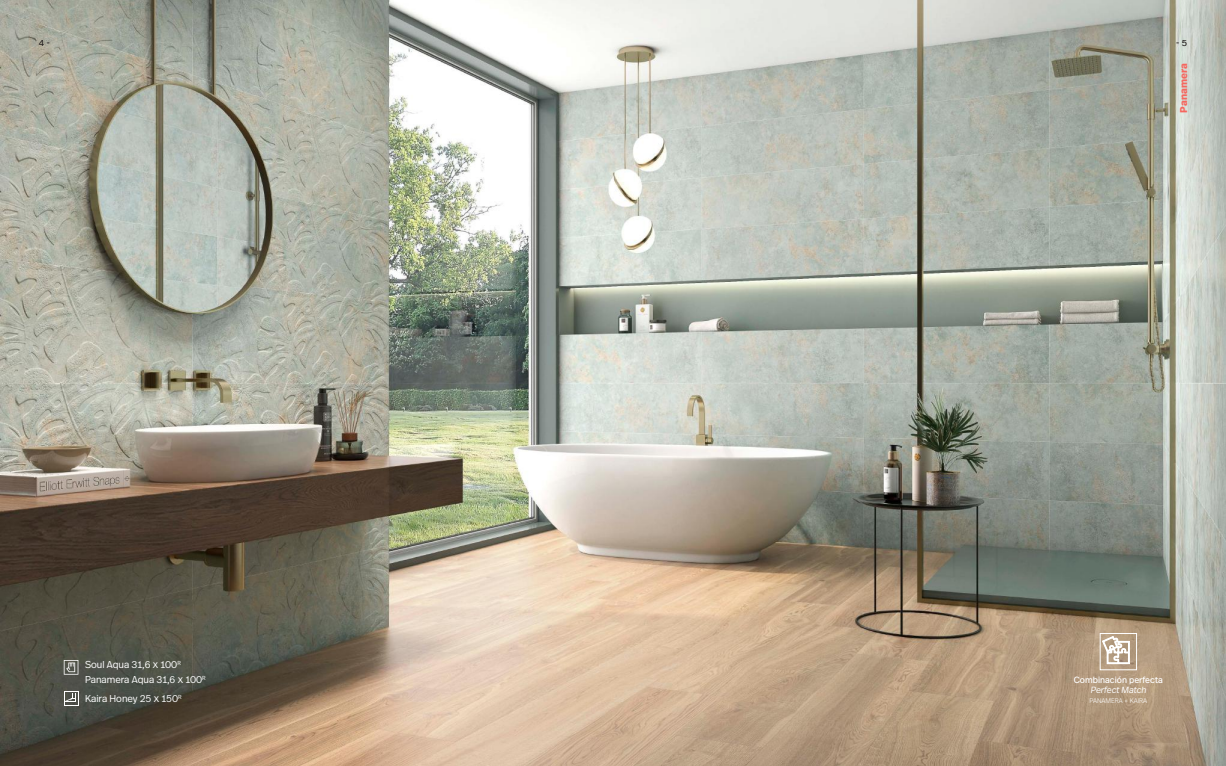
<style>
.page{position:relative;width:1226px;height:766px;background:#fff}
.page>*{position:absolute;margin:0;border:0;box-sizing:border-box;transform-origin:0 0}
.t1{font:300 10px/15px "Real Head Pro";color:#fff}
.t2{font:700 10px "Real Text Pro";letter-spacing:.01em;color:#f6665e}
.t3{font:9px "Real Head Pro";color:#fff}
.t4{font:300 9px "Real Head Pro";color:#fff}
.t5{font:300 8.75px "Real Text Pro";color:#241f1f}
.t6{font:300 6.75px "Real Head Pro";color:#fff}
</style>
<div class="page">
<img style="left:0;top:0;width:1226px;height:765px">
<svg style="left:64px;top:690px;width:15px;height:15px"></svg>
<svg style="left:64px;top:659px;width:14px;height:15px"></svg>
<svg style="left:1102px;top:636px;width:27px;height:27px"></svg>
<div style="left:1100px;top:633px;width:37px;height:37px;border:1px solid #fff"></div>
<p class="t5" style="left:39px;top:36px;width:12px">4 -</p>
<p class="t1" style="left:85px;top:656px;width:122px">Soul Aqua 31,6 x 100<sup>R<br></sup>Panamera Aqua 31,6 x 100<sup>R</sup></p>
<p class="t1" style="left:85px;top:690px;width:98px">Kaira Honey 25 x 150<sup>R</sup></p>
<p class="t5" style="left:1176px;top:36px;width:12px">- 5</p>
<p class="t2" style="left:1175px;top:113px;width:51px;rotate:-90deg">Panamera</p>
<p class="t3" style="left:1074px;top:672px;width:90px">Combinación perfecta</p>
<p class="t4" style="left:1090px;top:682px;width:59px">PerfectMatch</p>
<p class="t6" style="left:1089px;top:694px;width:59px">PANAMERA + KAIRA</p>
</div>
